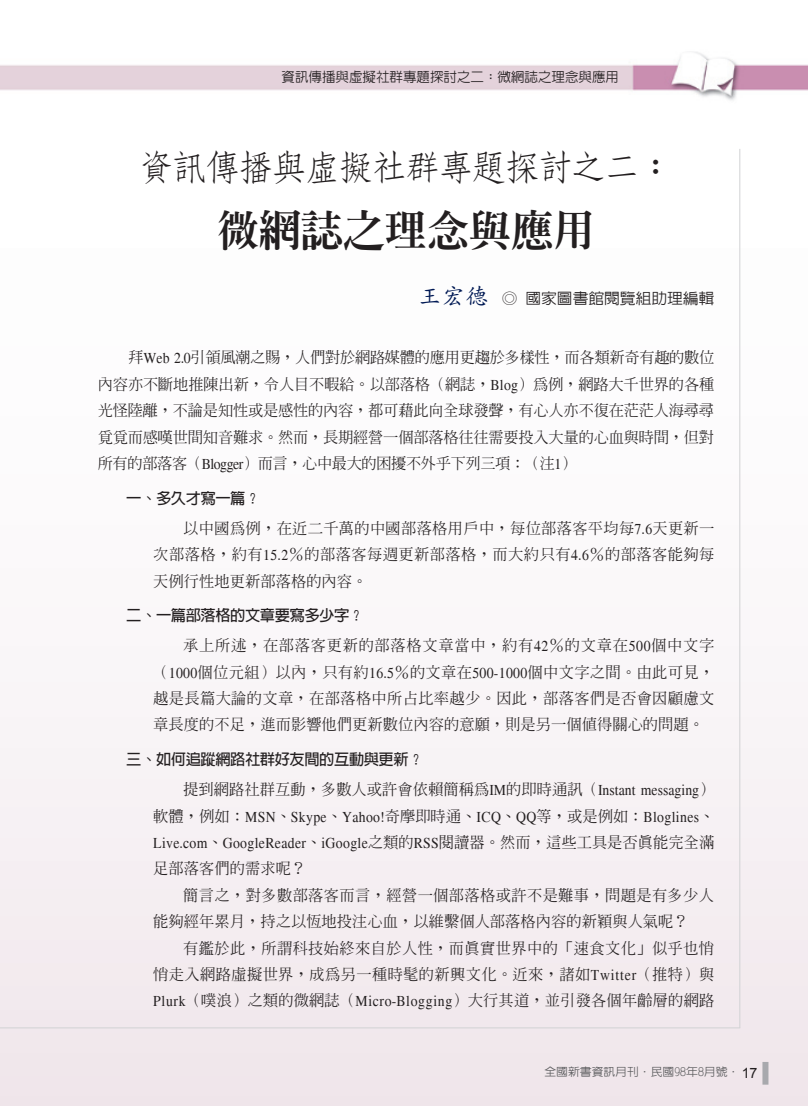
<style>
.page{position:relative;width:808px;height:1106px;background:#fff}
.page>*{position:absolute;margin:0;border:0;box-sizing:border-box;transform-origin:0 0}
._02-標題仿宋{font:800 42px "AR Ming B5";color:#231f20}
._02-標題仿宋-2{font:500 36px "AR Fang Song B5";letter-spacing:-.075em;color:#231f20}
._1_內文{font:500 15.3px/26.4px "AR Ming B5";letter-spacing:.01em;color:#231f20;text-align:justify}
._04-內文{font:500 15.3px/26.4px "AR Ming B5";letter-spacing:-.02em;color:#231f20;text-align:justify}
._1__標題{font:700 15.3px "AR Hei B5";letter-spacing:-.03em;color:#231f20}
._03-作者{font:500 15px "AR New Hei B5";color:#231f20;scale:1.05 1}
._07-書眉{font:500 13.5px "AR New Hei B5";color:#231f20}
.t1{font:500 11.25px "AR New Hei B5";color:#57585a;scale:1.05 1}
.s1{font-family:"AR Kai B5";font-size:22.5px;color:#001954}
.s2{font-family:"Times";font-weight:400}
.s3{font-family:"Arial";font-weight:400;font-size:14.25px;color:#231f20}
</style>
<div class="page">
<div style="left:0;top:122px;width:808px;height:984px;background:linear-gradient(to bottom,#fff,#f1e8ed)"></div>
<img style="left:0;top:52px;width:808px;height:78px">
<div style="left:762px;top:1061px;width:6px;height:23px;background:#a8a9ad"></div>
<hr style="left:0;top:1027px;width:740px;height:1px;background:#d1d2d4">
<hr style="left:739px;top:149px;width:1px;height:878px;background:#d1d2d4">
<p class="_07-書眉" style="left:282px;top:70px;width:339px">資訊傳播與虛擬社群專題探討之二：微網誌之理念與應用</p>
<p class="_02-標題仿宋-2" style="left:138px;top:149px;width:537px">資訊傳播與虛擬社群專題探討之二：</p>
<p class="_02-標題仿宋" style="left:217px;top:209px;width:379px">微網誌之理念與應用</p>
<p class="_03-作者" style="left:418px;top:290px;width:283px"><span class="s1">王宏德</span> ◎ 國家圖書館閱覽組助理編輯</p>
<p class="_04-內文" style="left:98px;top:344px;width:618px;text-indent:31px">拜<span class="s2">Web 2.0</span>引領風潮之賜，人們對於網路媒體的應用更趨於多樣性，而各類新奇有趣的數位內容亦不斷地推陳出新，令人目不暇給。以部落格（網誌，<span class="s2">Blog</span>）為例，網路大千世界的各種光怪陸離，不論是知性或是感性的內容，都可藉此向全球發聲，有心人亦不復在茫茫人海尋尋覓覓而感嘆世間知音難求。然而，長期經營一個部落格往往需要投入大量的心血與時間，但對所有的部落客（<span class="s2">Blogger</span>）而言，心中最大的困擾不外乎下列三項：（注<span class="s2">1</span>）</p>
<p class="_1__標題" style="left:126px;top:490px;width:136px">一、多久才寫一篇？</p>
<p class="_1_內文" style="left:153px;top:514px;width:563px;text-indent:30px">以中國為例，在近二千萬的中國部落格用戶中，每位部落客平均每<span class="s2">7.6</span>天更新一次部落格，約有<span class="s2">15.2</span>％的部落客每週更新部落格，而大約只有<span class="s2">4.6</span>％的部落客能夠每天例行性地更新部落格的內容。</p>
<p class="_1__標題" style="left:126px;top:608px;width:239px">二、一篇部落格的文章要寫多少字？</p>
<p class="_1_內文" style="left:153px;top:632px;width:563px;text-indent:30px">承上所述，在部落客更新的部落格文章當中，約有<span class="s2">42</span>％的文章在<span class="s2">500</span>個中文字（<span class="s2">1000</span>個位元組）以內，只有約<span class="s2">16.5</span>％的文章在<span class="s2">500-1000</span>個中文字之間。由此可見，越是長篇大論的文章，在部落格中所占比率越少。因此，部落客們是否會因顧慮文章長度的不足，進而影響他們更新數位內容的意願，則是另一個值得關心的問題。</p>
<p class="_1__標題" style="left:126px;top:752px;width:299px">三、如何追蹤網路社群好友間的互動與更新？</p>
<p class="_1_內文" style="left:153px;top:776px;width:563px;text-indent:30px">提到網路社群互動，多數人或許會依賴簡稱為<span class="s2">IM</span>的即時通訊（<span class="s2">Instant messaging</span>）軟體，例如：<span class="s2">MSN</span>、<span class="s2">Skype</span>、<span class="s2">Yahoo!</span>奇摩即時通、<span class="s2">ICQ</span>、<span class="s2">QQ</span>等，或是例如：<span class="s2">Bloglines</span>、<span class="s2">Live.com</span>、<span class="s2">GoogleReader</span>、<span class="s2">iGoogle</span>之類的<span class="s2">RSS</span>閱讀器。然而，這些工具是否真能完全滿足部落客們的需求呢？</p>
<p class="_1_內文" style="left:153px;top:881px;width:562px;text-indent:30px">簡言之，對多數部落客而言，經營一個部落格或許不是難事，問題是有多少人能夠經年累月，持之以恆地投注心血，以維繫個人部落格內容的新穎與人氣呢？</p>
<p class="_1_內文" style="left:153px;top:934px;width:563px;text-indent:30px">有鑑於此，所謂科技始終來自於人性，而真實世界中的「速食文化」似乎也悄悄走入網路虛擬世界，成為另一種時髦的新興文化。近來，諸如<span class="s2">Twitter</span>（推特）與<span class="s2">Plurk</span>（噗浪）之類的微網誌（<span class="s2">Micro-Blogging</span>）大行其道，並引發各個年齡層的網路</p>
<p class="t1" style="left:544px;top:1066px;width:204px">全國新書資訊月刊．民國98年8月號． <span class="s3">17</span></p>
</div>
